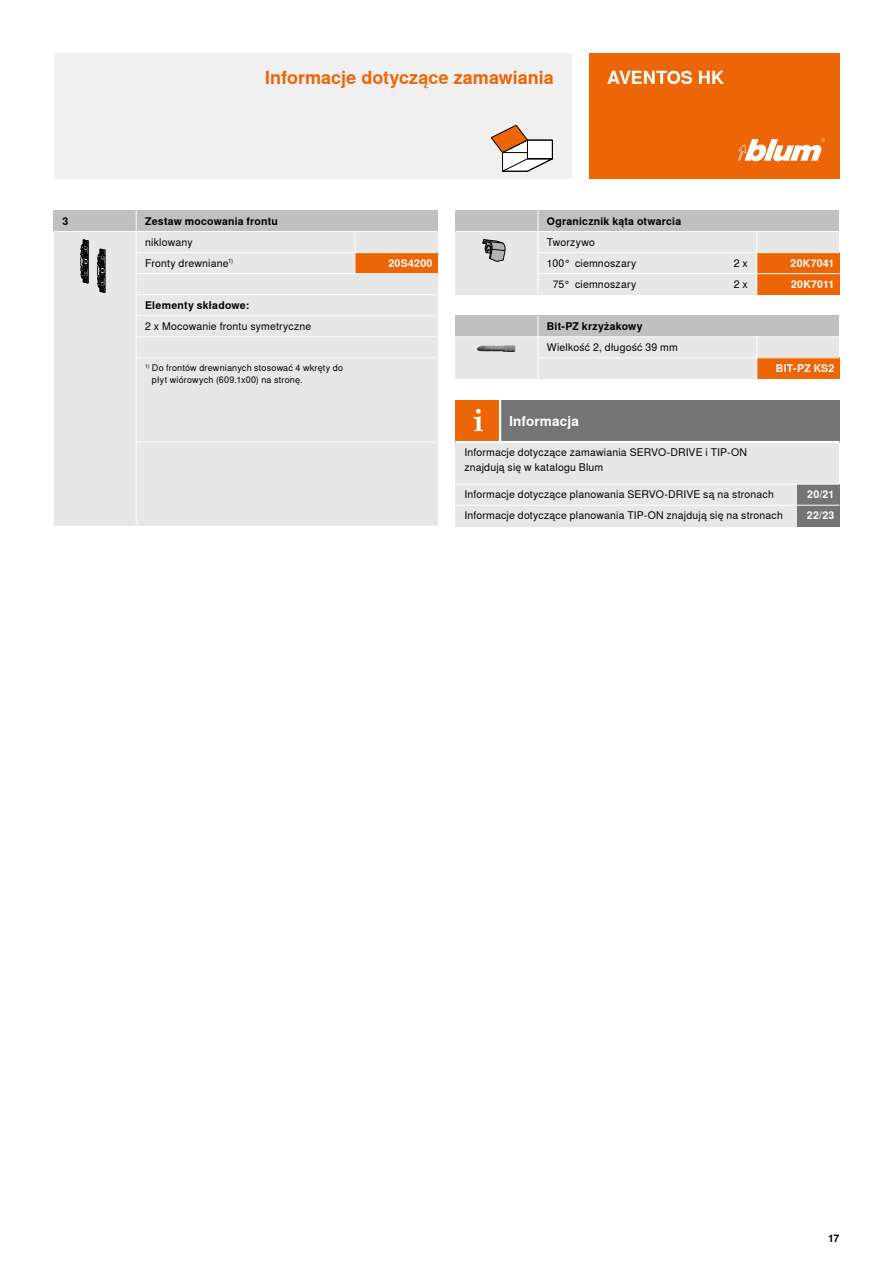
<style>
.page{position:relative;width:893px;height:1263px;background:#fff}
.page>*{position:absolute;margin:0;border:0;box-sizing:border-box;transform-origin:0 0}
.t1{font:700 18px "Nimbus Sans Global";color:#ec6608}
.t2{font:700 18px "Nimbus Sans Global";letter-spacing:-.005em;color:#fff}
.t3{font:700 13.5px "Nimbus Sans Global";letter-spacing:.01em;color:#fff}
.t4{font:10.5px/21px "Nimbus Sans Global";letter-spacing:.015em;color:#000}
.t5{font:700 10.5px "Nimbus Sans Global";letter-spacing:.02em;color:#000}
.t6{font:700 10.5px/21px "Nimbus Sans Global";letter-spacing:.025em;color:#fff}
.t7{font:9px/12px "Nimbus Sans Global";letter-spacing:.025em;color:#000}
</style>
<div class="page">
<div style="left:589px;top:54px;width:250px;height:125px;background:#ec6608"></div>
<div style="left:54px;top:54px;width:517px;height:125px;background:#f0f0f0"></div>
<svg style="left:738px;top:138px;width:87px;height:23px"></svg>
<div style="left:54px;top:232px;width:384px;height:294px;background:#e7e7e7"></div>
<div style="left:455px;top:232px;width:384px;height:63px;background:#e7e7e7"></div>
<div style="left:455px;top:337px;width:384px;height:42px;background:#e7e7e7"></div>
<div style="left:455px;top:442px;width:384px;height:84px;background:#e7e7e7"></div>
<svg style="left:81px;top:240px;width:8px;height:44px"></svg>
<svg style="left:97px;top:249px;width:9px;height:43px"></svg>
<svg style="left:483px;top:239px;width:23px;height:23px"></svg>
<img style="left:475px;top:345px;width:40px;height:7px">
<div style="left:54px;top:210px;width:384px;height:22px;background:#c1c0c0"></div>
<div style="left:455px;top:210px;width:384px;height:22px;background:#c1c0c0"></div>
<div style="left:455px;top:316px;width:384px;height:21px;background:#c1c0c0"></div>
<div style="left:455px;top:400px;width:45px;height:42px;background:#ec6608"></div>
<svg style="left:491px;top:125px;width:62px;height:46px"></svg>
<div style="left:500px;top:400px;width:339px;height:42px;background:#757474"></div>
<div style="left:757px;top:358px;width:82px;height:21px;background:#ec6608"></div>
<div style="left:355px;top:253px;width:83px;height:21px;background:#ec6608"></div>
<div style="left:757px;top:253px;width:82px;height:21px;background:#ec6608"></div>
<div style="left:757px;top:274px;width:82px;height:21px;background:#ec6608"></div>
<div style="left:797px;top:484px;width:42px;height:21px;background:#757474"></div>
<div style="left:797px;top:505px;width:42px;height:21px;background:#757474"></div>
<svg style="left:473px;top:409px;width:10px;height:22px"></svg>
<hr style="left:136px;top:210px;width:1px;height:316px;background:#fff">
<hr style="left:54px;top:231px;width:384px;height:1px;background:#fff">
<hr style="left:136px;top:294px;width:302px;height:1px;background:#fff">
<hr style="left:136px;top:273px;width:302px;height:1px;background:#fff">
<hr style="left:136px;top:252px;width:302px;height:1px;background:#fff">
<hr style="left:136px;top:315px;width:302px;height:1px;background:#fff">
<hr style="left:136px;top:336px;width:302px;height:1px;background:#fff">
<hr style="left:136px;top:357px;width:302px;height:1px;background:#fff">
<hr style="left:136px;top:442px;width:302px;height:1px;background:#fff">
<hr style="left:355px;top:232px;width:1px;height:42px;background:#fff">
<hr style="left:756px;top:232px;width:1px;height:63px;background:#fff">
<hr style="left:756px;top:337px;width:1px;height:42px;background:#fff">
<hr style="left:538px;top:210px;width:1px;height:85px;background:#fff">
<hr style="left:455px;top:231px;width:384px;height:1px;background:#fff">
<hr style="left:538px;top:273px;width:301px;height:1px;background:#fff">
<hr style="left:538px;top:252px;width:301px;height:1px;background:#fff">
<hr style="left:538px;top:316px;width:1px;height:63px;background:#fff">
<hr style="left:455px;top:336px;width:384px;height:1px;background:#fff">
<hr style="left:538px;top:357px;width:301px;height:1px;background:#fff">
<hr style="left:455px;top:484px;width:384px;height:1px;background:#fff">
<hr style="left:455px;top:505px;width:384px;height:1px;background:#fff">
<hr style="left:455px;top:441px;width:384px;height:2px;background:#fff">
<hr style="left:499px;top:400px;width:2px;height:42px;background:#fff">
<p class="t5" style="left:63px;top:215px;width:7px">3</p>
<h1 class="t1" style="left:265px;top:67px;width:291px">Informacje dotyczące zamawiania</h1>
<h1 class="t2" style="left:607px;top:67px;width:119px">AVENTOS HK</h1>
<p class="t5" style="left:145px;top:215px;width:134px">Zestaw mocowania frontu</p>
<p class="t4" style="left:145px;top:232px;width:90px">niklowany<br>Fronty drewniane<sup>1)</sup></p>
<p class="t5" style="left:145px;top:299px;width:106px">Elementy składowe:</p>
<p class="t4" style="left:145px;top:316px;width:168px">2 x Mocowanie frontu symetryczne</p>
<p class="t7" style="left:152px;top:362px;width:193px;text-indent:-7px"><sup>1)</sup> Do frontów drewnianych stosować 4 wkręty do płyt wiórowych (609.1x00) na stronę.</p>
<p class="t5" style="left:547px;top:215px;width:136px">Ogranicznik kąta otwarcia</p>
<p class="t4" style="left:547px;top:232px;width:50px">Tworzywo</p>
<p class="t6" style="left:388px;top:253px;width:46px">20S4200</p>
<p class="t6" style="left:790px;top:253px;width:45px">20K7041<br>20K7011</p>
<p class="t4" style="left:547px;top:253px;width:91px;text-align:right">100° ciemnoszary ciemnoszary</p>
<p class="t4" style="left:734px;top:253px;width:16px">2 x<br>2 x</p>
<p class="t4" style="left:553px;top:274px;width:19px">75°</p>
<p class="t5" style="left:547px;top:320px;width:97px">Bit-PZ krzyżakowy</p>
<p class="t4" style="left:547px;top:337px;width:132px">Wielkość 2, długość 39 mm</p>
<p class="t3" style="left:509px;top:413px;width:72px">Informacja</p>
<p class="t6" style="left:776px;top:358px;width:60px">BIT-PZ KS2</p>
<p class="t4" style="left:464px;top:445px;width:284px;line-height:15px">Informacje dotyczące zamawiania SERVO-DRIVE i TIP-ON znajdują się w katalogu Blum</p>
<p class="t4" style="left:464px;top:484px;width:320px">Informacje dotyczące planowania SERVO-DRIVE są na stronach<br>Informacje dotyczące planowania TIP-ON znajdują się na stronach</p>
<p class="t6" style="left:807px;top:484px;width:29px">20/21<br>22/23</p>
<p class="t5" style="left:828px;top:1232px;width:13px">17</p>
</div>
